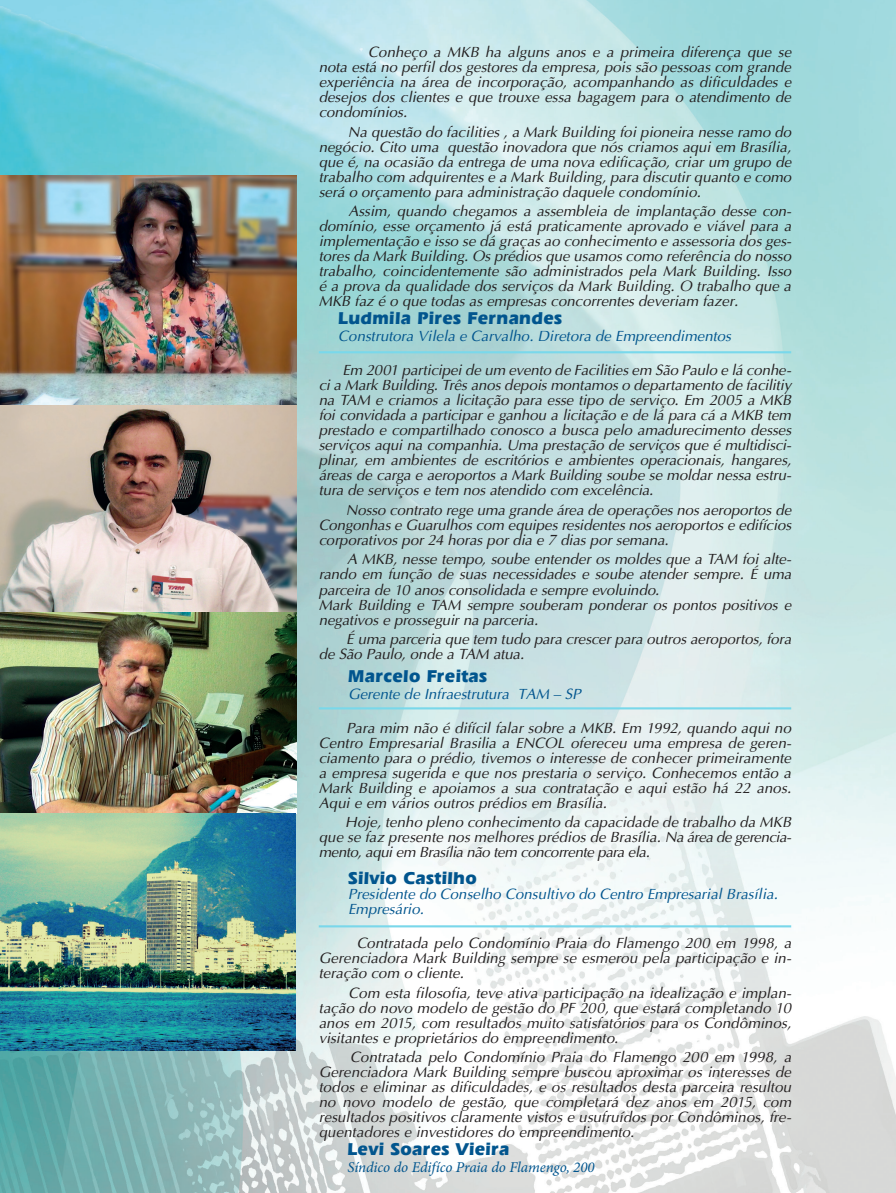
<style>
.page{position:relative;width:896px;height:1193px;background:#fff}
.page>*{position:absolute;margin:0;border:0;box-sizing:border-box;transform-origin:0 0}
.t1{font:700 18px "Eras IT Cby BT";letter-spacing:.02em;color:#01558e}
.t2{font:italic 15px/15px "Ottawa";color:#231f20;text-align:justify}
.t3{font:italic 15px "Ottawa";color:#01558e}
.t4{font:italic 15px "Minion Pro";letter-spacing:-.005em;color:#01558e}
</style>
<div class="page">
<img style="left:0;top:0;width:895px;height:1193px">
<img style="left:0;top:611px;width:296px;height:439px">
<img style="left:0;top:176px;width:296px;height:435px">
<hr style="left:318px;top:925px;width:472px;height:2px;background:#7ad7ea">
<hr style="left:318px;top:707px;width:472px;height:2px;background:#79d8ea">
<hr style="left:318px;top:351px;width:472px;height:2px;background:#79d8eb">
<svg style="left:892px;top:1190px;width:4px;height:3px"></svg>
<p class="t2" style="left:318px;top:45px;width:473px;text-indent:49px">Conheço a MKB ha alguns anos e a primeira diferença que se nota está no perfil dos gestores da empresa, pois são pessoas com grande experiência na área de incorporação, acompanhando as dificuldades e desejos dos clientes e que trouxe essa bagagem para o atendimento de condomínios.</p>
<p class="t2" style="left:318px;top:124px;width:474px;text-indent:29px">Na questão do facilities , a Mark Building foi pioneira nesse ramo do negócio. Cito uma questão inovadora que nós criamos aqui em Brasília, que é, na ocasião da entrega de uma nova edificação, criar um grupo de trabalho com adquirentes e a Mark Building, para discutir quanto e como será o orçamento para administração daquele condomínio.</p>
<p class="t2" style="left:318px;top:204px;width:474px;text-indent:30px">Assim, quando chegamos a assembleia de implantação desse con&shy;domínio, esse orçamento já está praticamente aprovado e viável para a implementação e isso se dá graças ao conhecimento e assessoria dos ges&shy;tores da Mark Building. Os prédios que usamos como referência do nosso trabalho, coincidentemente são administrados pela Mark Building. Isso é a prova da qualidade dos serviços da Mark Building. O trabalho que a MKB faz é o que todas as empresas concorrentes deveriam fazer.</p>
<p class="t1" style="left:338px;top:307px;width:225px">Ludmila Pires Fernandes</p>
<p class="t3" style="left:338px;top:327px;width:394px">Construtora Vilela e Carvalho. Diretora de Empreendimentos</p>
<p class="t2" style="left:318px;top:363px;width:474px;text-indent:24px">Em 2001 participei de um evento de Facilities em São Paulo e lá conhe&shy;ci a Mark Building. Três anos depois montamos o departamento de facilitiy na TAM e criamos a licitação para esse tipo de serviço. Em 2005 a MKB foi convidada a participar e ganhou a licitação e de lá para cá a MKB tem prestado e compartilhado conosco a busca pelo amadurecimento desses serviços aqui na companhia. Uma prestação de serviços que é multidisci&shy;plinar, em ambientes de escritórios e ambientes operacionais, hangares, áreas de carga e aeroportos a Mark Building soube se moldar nessa estru&shy;tura de serviços e tem nos atendido com excelência.</p>
<p class="t2" style="left:318px;top:502px;width:474px;text-indent:27px">Nosso contrato rege uma grande área de operações nos aeroportos de Congonhas e Guarulhos com equipes residentes nos aeroportos e edifícios corporativos por 24 horas por dia e 7 dias por semana.</p>
<p class="t2" style="left:318px;top:552px;width:474px;text-indent:28px">A MKB, nesse tempo, soube entender os moldes que a TAM foi alte&shy;rando em função de suas necessidades e soube atender sempre. É uma parceira de 10 anos consolidada e sempre evoluindo.</p>
<p class="t2" style="left:318px;top:597px;width:473px">Mark Building e TAM sempre souberam ponderar os pontos positivos e negativos e prosseguir na parceria.</p>
<p class="t2" style="left:318px;top:631px;width:474px;text-indent:27px">É uma parceria que tem tudo para crescer para outros aeroportos, fora de São Paulo, onde a TAM atua.</p>
<p class="t1" style="left:348px;top:665px;width:141px">Marcelo Freitas</p>
<p class="t3" style="left:348px;top:685px;width:234px">Gerente de Infraestrutura TAM – SP</p>
<p class="t2" style="left:318px;top:720px;width:473px;text-indent:28px">Para mim não é difícil falar sobre a MKB. Em 1992, quando aqui no Centro Empresarial Brasilia a ENCOL ofereceu uma empresa de geren&shy;ciamento para o prédio, tivemos o interesse de conhecer primeiramente a empresa sugerida e que nos prestaria o serviço. Conhecemos então a Mark Building e apoiamos a sua contratação e aqui estão há 22 anos.<br>Aqui e em vários outros prédios em Brasília.</p>
<p class="t2" style="left:318px;top:814px;width:473px;text-indent:26px">Hoje, tenho pleno conhecimento da capacidade de trabalho da MKB que se faz presente nos melhores prédios de Brasília. Na área de gerencia&shy;mento, aqui em Brasília não tem concorrente para ela.</p>
<p class="t1" style="left:348px;top:867px;width:130px">Silvio Castilho</p>
<p class="t3" style="left:348px;top:885px;width:431px">Presidente do Conselho Consultivo do Centro Empresarial Brasília.</p>
<p class="t3" style="left:348px;top:900px;width:77px">Empresário.</p>
<p class="t2" style="left:318px;top:935px;width:474px;text-indent:38px">Contratada pelo Condomínio Praia do Flamengo 200 em 1998, a Gerenciadora Mark Building sempre se esmerou pela participação e in&shy;teração com o cliente.</p>
<p class="t2" style="left:318px;top:985px;width:474px;text-indent:30px">Com esta filosofia, teve ativa participação na idealização e implan&shy;tação do novo modelo de gestão do PF 200, que estará completando 10 anos em 2015, com resultados muito satisfatórios para os Condôminos, visitantes e proprietários do empreendimento.</p>
<p class="t2" style="left:318px;top:1049px;width:474px;text-indent:31px">Contratada pelo Condomínio Praia do Flamengo 200 em 1998, a Gerenciadora Mark Building sempre buscou aproximar os interesses de todos e eliminar as dificuldades, e os resultados desta parceira resultou no novo modelo de gestão, que completará dez anos em 2015, com resultados positivos claramente vistos e usufruídos por Condôminos, fre&shy;quentadores e investidores do empreendimento.</p>
<p class="t1" style="left:347px;top:1138px;width:163px">Levi Soares Vieira</p>
<p class="t4" style="left:347px;top:1156px;width:249px">Síndico do Edifíco Praia do Flamengo, 200</p>
</div>
